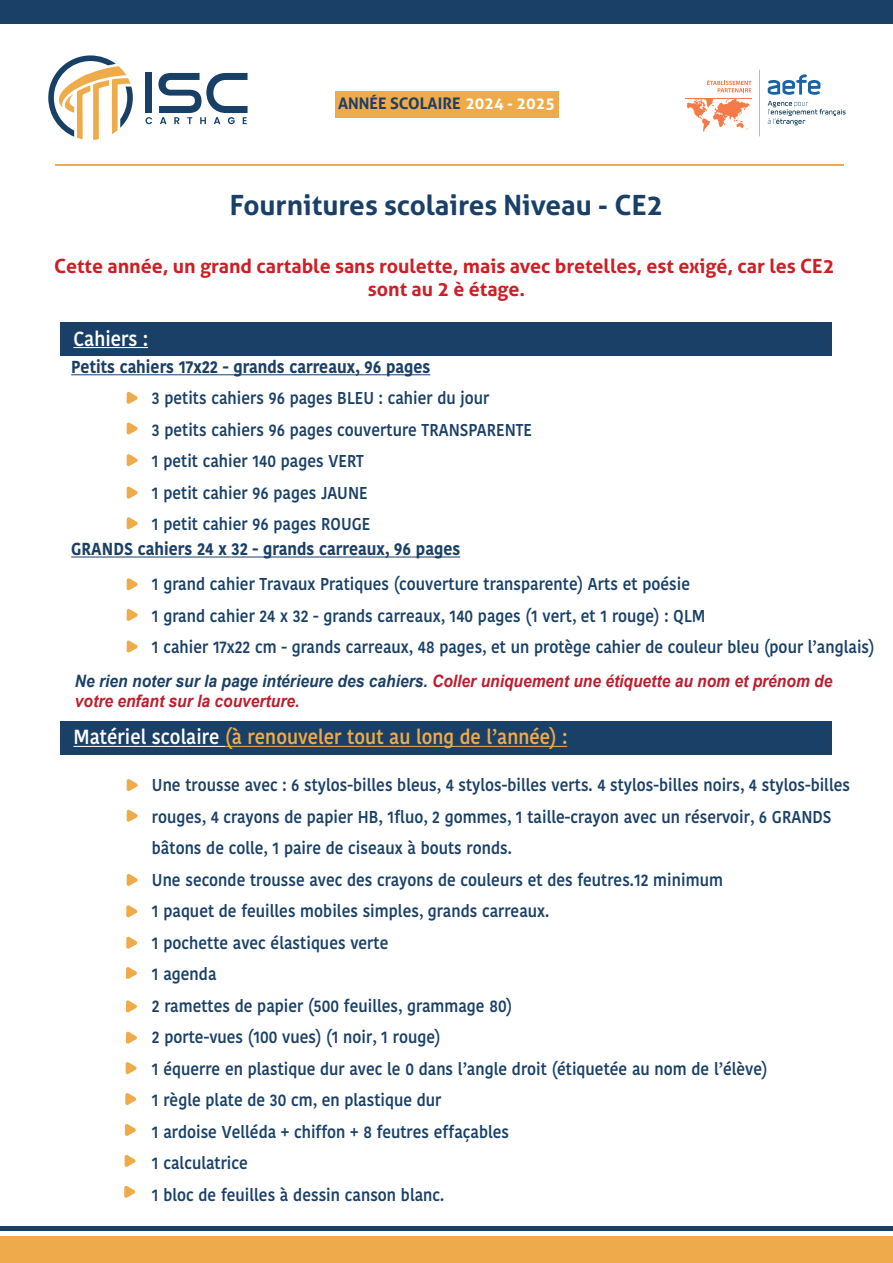
<style>
.page{position:relative;width:893px;height:1263px;background:#fff}
.page>*{position:absolute;margin:0;border:0;box-sizing:border-box;transform-origin:0 0}
.t1{font:700 27.9px "Aller";color:#1a4067}
.t2{font:600 20.4px "Kohinoor Telugu";letter-spacing:.005em;color:#efab4a;scale:.91 1}
.t3{font:600 20.4px "Kohinoor Telugu";letter-spacing:.005em;color:#fff;scale:.91 1}
.t4{font:700 19.65px/23.5px "Aller";color:#cd1f25;text-align:center}
.t5{font:700 17.4px "Kohinoor Telugu";letter-spacing:.005em;color:#1a4067;scale:.91 1}
.t6{font:600 17.1px/31.5px "Kohinoor Telugu";letter-spacing:.005em;color:#1a4067;scale:.91 1}
.t7{font:italic 700 17.1px/20.5px "Arial";letter-spacing:.005em;color:#be1d2c;scale:.91 1}
.t8{font:700 15.9px "Aller";color:#1a4067}
.s1{color:#fff}
.s2{color:#1a4067}
</style>
<div class="page">
<div style="left:0;top:0;width:893px;height:24px;background:#1a4067"></div>
<hr style="left:0;top:1226px;width:893px;height:4px;background:#1a4067">
<div style="left:0;top:1237px;width:893px;height:26px;background:#efab4b"></div>
<hr style="left:55px;top:165px;width:788px;height:1px;background:#efab4b">
<div style="left:335px;top:91px;width:223px;height:26px;background:#efab4b"></div>
<svg style="left:759px;top:70px;width:1px;height:66px"></svg>
<svg style="left:768px;top:74px;width:52px;height:21px"></svg>
<svg style="left:768px;top:101px;width:78px;height:24px"></svg>
<svg style="left:707px;top:80px;width:44px;height:12px"></svg>
<hr style="left:685px;top:98px;width:67px;height:1px;background:#f47b47">
<svg style="left:687px;top:99px;width:63px;height:33px"></svg>
<hr style="left:71px;top:374px;width:108px;height:1px;background:#1a4067">
<svg style="left:179px;top:374px;width:39px;height:1px"></svg>
<hr style="left:218px;top:374px;width:146px;height:1px;background:#1a4067">
<svg style="left:364px;top:374px;width:17px;height:1px"></svg>
<hr style="left:381px;top:374px;width:49px;height:1px;background:#1a4067">
<hr style="left:71px;top:557px;width:126px;height:1px;background:#1a4067">
<svg style="left:197px;top:557px;width:51px;height:1px"></svg>
<hr style="left:248px;top:557px;width:146px;height:1px;background:#1a4067">
<svg style="left:394px;top:557px;width:17px;height:1px"></svg>
<hr style="left:411px;top:557px;width:49px;height:1px;background:#1a4067">
<div style="left:61px;top:322px;width:771px;height:34px;background:#1a4067"></div>
<hr style="left:73px;top:347px;width:75px;height:1px;background:#fff">
<div style="left:61px;top:721px;width:771px;height:33px;background:#1a4067"></div>
<hr style="left:73px;top:746px;width:152px;height:1px;background:#fff">
<hr style="left:225px;top:746px;width:342px;height:1px;background:#efab4a">
<svg style="left:127px;top:391px;width:11px;height:13px"></svg>
<svg style="left:127px;top:422px;width:11px;height:13px"></svg>
<svg style="left:127px;top:454px;width:11px;height:13px"></svg>
<svg style="left:127px;top:578px;width:11px;height:13px"></svg>
<svg style="left:127px;top:609px;width:11px;height:12px"></svg>
<svg style="left:127px;top:640px;width:11px;height:13px"></svg>
<svg style="left:127px;top:486px;width:11px;height:13px"></svg>
<svg style="left:127px;top:779px;width:11px;height:12px"></svg>
<svg style="left:127px;top:809px;width:11px;height:13px"></svg>
<svg style="left:127px;top:874px;width:11px;height:12px"></svg>
<svg style="left:126px;top:905px;width:12px;height:13px"></svg>
<svg style="left:126px;top:936px;width:12px;height:13px"></svg>
<svg style="left:126px;top:967px;width:11px;height:12px"></svg>
<svg style="left:126px;top:1000px;width:11px;height:13px"></svg>
<svg style="left:126px;top:1031px;width:11px;height:13px"></svg>
<svg style="left:126px;top:1062px;width:11px;height:12px"></svg>
<svg style="left:125px;top:1093px;width:12px;height:12px"></svg>
<svg style="left:125px;top:1124px;width:11px;height:12px"></svg>
<svg style="left:125px;top:1154px;width:11px;height:13px"></svg>
<svg style="left:124px;top:1185px;width:11px;height:13px"></svg>
<svg style="left:127px;top:517px;width:11px;height:13px"></svg>
<svg style="left:48px;top:55px;width:85px;height:85px"></svg>
<div style="left:145px;top:73px;width:7px;height:40px;background:#184067"></div>
<svg style="left:146px;top:117px;width:6px;height:7px"></svg>
<svg style="left:158px;top:73px;width:90px;height:51px"></svg>
<p class="t8" style="left:338px;top:94px;width:218px">ANNÉE SCOLAIRE <span class="s1">2024 - 2025</span></p>
<h1 class="t1" style="left:230px;top:187px;width:435px">Fournitures scolaires Niveau - CE2</h1>
<p class="t4" style="left:54px;top:254px;width:782px">Cette année, un grand cartable sans roulette, mais avec bretelles, est exigé, car les CE2 sont au 2 è étage.</p>
<p class="t3" style="left:73px;top:327px;width:83px">Cahiers :</p>
<p class="t5" style="left:71px;top:357px;width:396px">Petits cahiers 17x22 - grands carreaux, 96 pages</p>
<p class="t6" style="left:152px;top:382px;width:419px">3 petits cahiers 96 pages BLEU : cahier du jour<br>3 petits cahiers 96 pages couverture TRANSPARENTE 1 petit cahier 140 pages VERT<br>1 petit cahier 96 pages JAUNE<br>1 petit cahier 96 pages ROUGE</p>
<p class="t5" style="left:71px;top:539px;width:429px">GRANDS cahiers 24 x 32 - grands carreaux, 96 pages</p>
<p class="t6" style="left:152px;top:569px;width:796px">1 grand cahier Travaux Pratiques (couverture transparente) Arts et poésie<br>1 grand cahier 24 x 32 - grands carreaux, 140 pages (1 vert, et 1 rouge) : QLM<br>1 cahier 17x22 cm - grands carreaux, 48 pages, et un protège cahier de couleur bleu (pour l’anglais)</p>
<p class="t7" style="left:75px;top:671px;width:834px"><span class="s2">Ne rien noter sur la page intérieure des cahiers.</span> Coller uniquement une étiquette au nom et prénom de votre enfant sur la couverture.</p>
<p class="t2" style="left:73px;top:725px;width:544px"><span class="s1">Matériel scolaire</span> (à renouveler tout au long de l’année) :</p>
<p class="t6" style="left:152px;top:770px;width:769px">Une trousse avec : 6 stylos-billes bleus, 4 stylos-billes verts. 4 stylos-billes noirs, 4 stylos-billes rouges, 4 crayons de papier HB, 1fluo, 2 gommes, 1 taille-crayon avec un réservoir, 6 GRANDS bâtons de colle, 1 paire de ciseaux à bouts ronds.<br>Une seconde trousse avec des crayons de couleurs et des feutres.12 minimum<br>1 paquet de feuilles mobiles simples, grands carreaux.<br>1 pochette avec élastiques verte<br>1 agenda<br>2 ramettes de papier (500 feuilles, grammage 80)<br>2 porte-vues (100 vues) (1 noir, 1 rouge)<br>1 équerre en plastique dur avec le 0 dans l’angle droit (étiquetée au nom de l’élève)<br>1 règle plate de 30 cm, en plastique dur<br>1 ardoise Velléda + chiffon + 8 feutres effaçables<br>1 calculatrice<br>1 bloc de feuilles à dessin canson blanc.</p>
</div>
